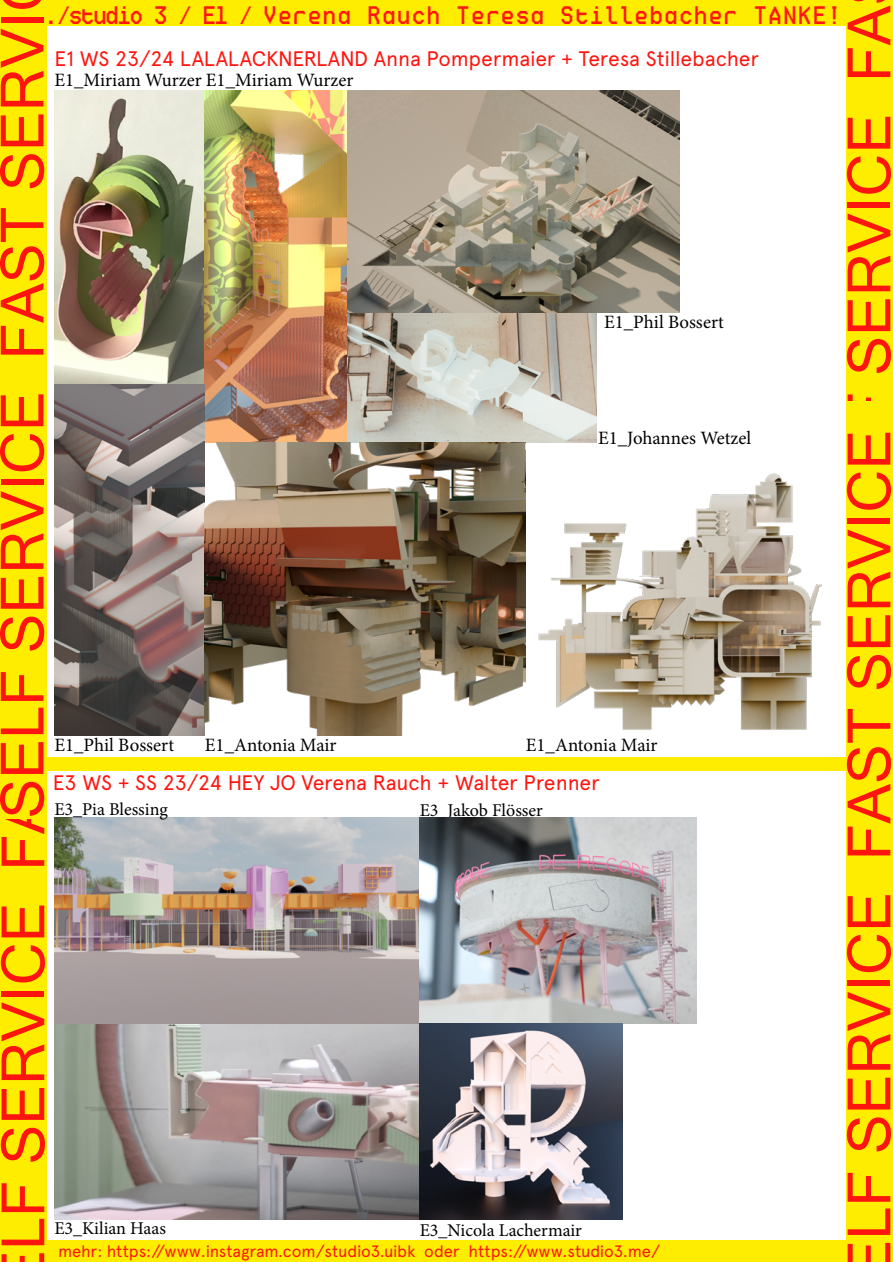
<style>
.page{position:relative;width:893px;height:1262px;background:#fff}
.page>*{position:absolute;margin:0;border:0;box-sizing:border-box;transform-origin:0 0}
.t1{font:59.7px "Microsoft Sans Serif";color:#ff150f}
.t2{font:27px "Ticketing";letter-spacing:.1em;color:#ff150f}
.t3{font:21px "Apercu";letter-spacing:-.01em;color:#ff150f}
.t4{font:18.9px "Minion Pro";color:#000}
.t5{font:18px "Minion Pro";color:#000}
.t6{font:16.5px "Apercu";letter-spacing:-.01em;color:#ff150f}
</style>
<div class="page">
<div style="left:0;top:1240px;width:893px;height:22px;background:#ffed00"></div>
<img style="left:54px;top:1023px;width:366px;height:196px">
<img style="left:54px;top:91px;width:151px;height:644px">
<img style="left:205px;top:91px;width:142px;height:352px">
<img style="left:347px;top:312px;width:250px;height:131px">
<img style="left:205px;top:443px;width:321px;height:292px">
<img style="left:538px;top:473px;width:284px;height:257px">
<img style="left:347px;top:91px;width:332px;height:221px">
<img style="left:54px;top:817px;width:642px;height:206px">
<img style="left:420px;top:1023px;width:202px;height:196px">
<div style="left:0;top:757px;width:893px;height:13px;background:#ffed00"></div>
<div style="left:0;top:0;width:893px;height:26px;background:#ffed00"></div>
<div style="left:847px;top:0;width:46px;height:541px;background:#ffed00"></div>
<div style="left:847px;top:401px;width:46px;height:861px;background:#ffed00"></div>
<div style="left:1px;top:411px;width:46px;height:851px;background:#ffed00"></div>
<div style="left:0;top:0;width:46px;height:818px;background:#ffed00"></div>
<h2 class="t2" style="left:46px;top:1px;width:797px">./studio 3 / E1 / Verena Rauch Teresa Stillebacher TANKE!</h2>
<h1 class="t1" style="left:830px;top:541px;width:537px;rotate:-90deg">SELF SERVICE FA</h1>
<h1 class="t1" style="left:-16px;top:818px;width:808px;rotate:-90deg">SELF SERVICE FAST SERVI</h1>
<p class="t3" style="left:55px;top:46px;width:706px">E1 WS 23/24 LALALACKNERLAND Anna Pompermaier + Teresa Stillebacher</p>
<p class="t4" style="left:54px;top:68px;width:301px">E1_Miriam Wurzer E1_Miriam Wurzer</p>
<p class="t4" style="left:604px;top:309px;width:121px">E1_Phil Bossert</p>
<p class="t4" style="left:598px;top:425px;width:155px">E1_Johannes Wetzel</p>
<h1 class="t1" style="left:-16px;top:1250px;width:811px;rotate:-90deg">LF SERVICE FAST SERVICE</h1>
<h1 class="t1" style="left:830px;top:1279px;width:851px;rotate:-90deg">ELF SERVICE FAST SERVICE</h1>
<p class="t4" style="left:54px;top:732px;width:121px">E1_Phil Bossert</p>
<p class="t4" style="left:205px;top:732px;width:133px">E1_Antonia Mair</p>
<p class="t4" style="left:526px;top:732px;width:133px">E1_Antonia Mair</p>
<p class="t3" style="left:53px;top:769px;width:548px">E3 WS + SS 23/24 HEY JO Verena Rauch + Walter Prenner</p>
<p class="t5" style="left:54px;top:797px;width:115px">E3_Pia Blessing</p>
<p class="t5" style="left:420px;top:798px;width:125px">E3_Jakob Flösser</p>
<p class="t5" style="left:54px;top:1216px;width:113px">E3_Kilian Haas</p>
<p class="t5" style="left:420px;top:1218px;width:164px">E3_Nicola Lachermair</p>
<p class="t6" style="left:58px;top:1241px;width:603px">mehr: https://www.instagram.com/studio3.uibk oder https://www.studio3.me/</p>
</div>
